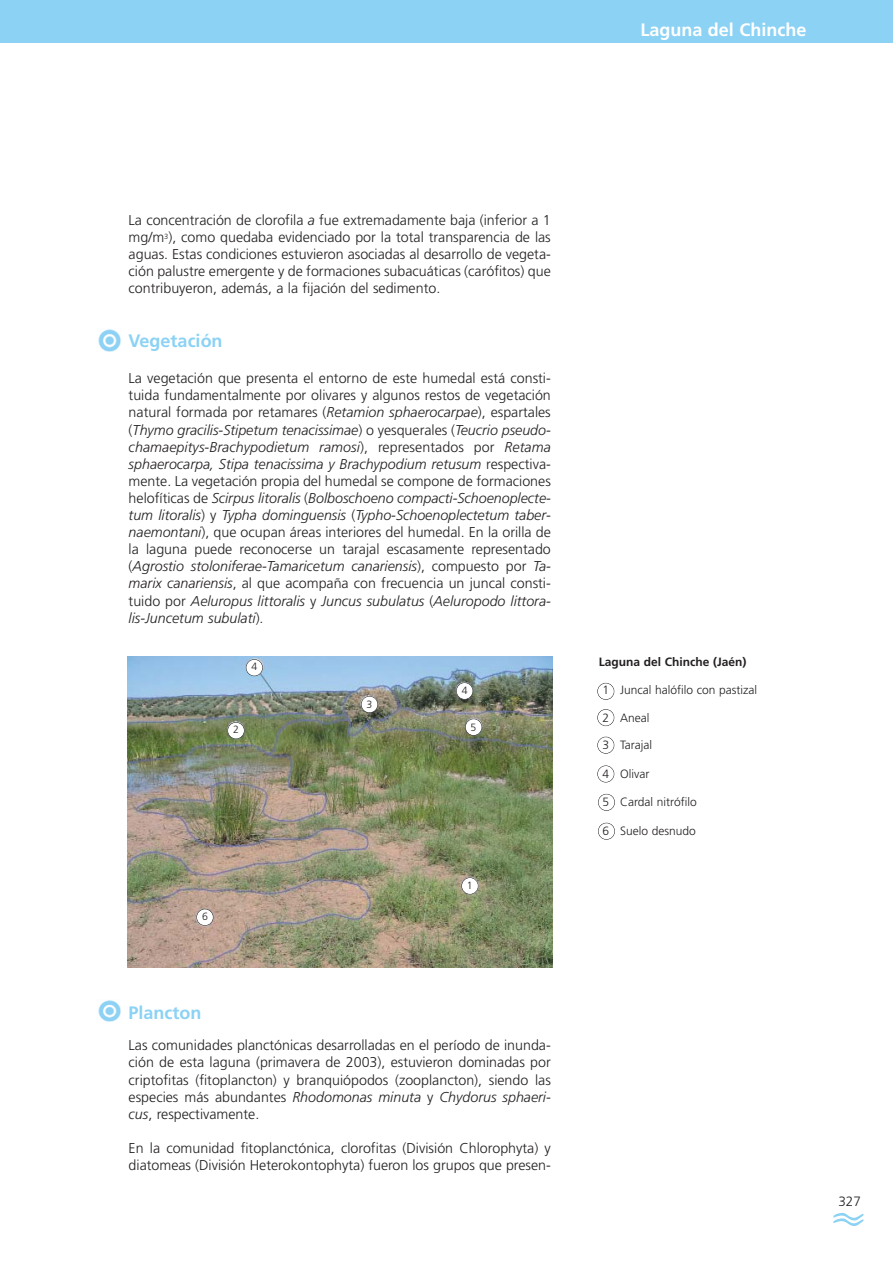
<style>
.page{position:relative;width:893px;height:1263px;background:#fff}
.page>*{position:absolute;margin:0;border:0;box-sizing:border-box;transform-origin:0 0}
.t1{font:700 18px "Frutiger";color:#8bd2f4}
.t2{font:700 18px "Frutiger";color:#fff}
.t3{font:300 14.25px/17.1px "Frutiger";color:#231f20;text-align:justify}
.t4{font:300 13.5px "Frutiger";color:#231f20}
.t5{font:300 12px "Frutiger";color:#231f20}
.t6{font:700 12px "Frutiger";color:#231f20}
.t7{font:300 10.5px "Frutiger";color:#231f20}
.s1{font-style:italic}
</style>
<div class="page">
<div style="left:0;top:0;width:893px;height:43px;background:#8bd2f4"></div>
<svg style="left:833px;top:1213px;width:31px;height:13px"></svg>
<img style="left:98px;top:329px;width:22px;height:23px">
<img style="left:98px;top:1000px;width:22px;height:22px">
<div style="left:597px;top:683px;width:17px;height:17px;border:1px solid #231f20;border-radius:50%"></div>
<div style="left:597px;top:709px;width:17px;height:17px;border:1px solid #231f20;border-radius:50%"></div>
<div style="left:597px;top:737px;width:17px;height:17px;border:1px solid #231f20;border-radius:50%"></div>
<img style="left:128px;top:656px;width:425px;height:311px">
<div style="left:462px;top:878px;width:16px;height:16px;background:#fff;border-radius:50%"></div>
<div style="left:461px;top:877px;width:17px;height:17px;border:1px solid #231f20;border-radius:50%"></div>
<div style="left:361px;top:696px;width:17px;height:17px;background:#fff;border-radius:50%"></div>
<div style="left:361px;top:696px;width:17px;height:17px;border:1px solid #231f20;border-radius:50%"></div>
<div style="left:228px;top:722px;width:16px;height:17px;background:#fff;border-radius:50%"></div>
<div style="left:227px;top:722px;width:17px;height:17px;border:1px solid #231f20;border-radius:50%"></div>
<div style="left:465px;top:719px;width:17px;height:16px;background:#fff;border-radius:50%"></div>
<div style="left:465px;top:719px;width:17px;height:17px;border:1px solid #231f20;border-radius:50%"></div>
<div style="left:597px;top:765px;width:17px;height:17px;border:1px solid #231f20;border-radius:50%"></div>
<div style="left:246px;top:659px;width:17px;height:17px;background:#fff;border-radius:50%"></div>
<div style="left:246px;top:659px;width:17px;height:17px;border:1px solid #231f20;border-radius:50%"></div>
<div style="left:456px;top:683px;width:17px;height:16px;background:#fff;border-radius:50%"></div>
<div style="left:456px;top:682px;width:17px;height:17px;border:1px solid #231f20;border-radius:50%"></div>
<div style="left:598px;top:794px;width:17px;height:17px;border:1px solid #231f20;border-radius:50%"></div>
<div style="left:598px;top:823px;width:17px;height:17px;border:1px solid #231f20;border-radius:50%"></div>
<div style="left:197px;top:909px;width:16px;height:17px;background:#fff;border-radius:50%"></div>
<div style="left:196px;top:909px;width:17px;height:17px;border:1px solid #231f20;border-radius:50%"></div>
<p class="t2" style="left:640px;top:22px;width:167px">Laguna del Chinche</p>
<p class="t3" style="left:129px;top:212px;width:424px">La concentración de clorofila <span class="s1">a</span> fue extremadamente baja (inferior a 1 mg/m<sup>3</sup>), como quedaba evidenciado por la total transparencia de las aguas. Estas condiciones estuvieron asociadas al desarrollo de vegeta&shy;ción palustre emergente y de formaciones subacuáticas (carófitos) que contribuyeron, además, a la fijación del sedimento.</p>
<p class="t1" style="left:129px;top:334px;width:96px">Vegetación</p>
<p class="t3" style="left:129px;top:371px;width:424px">La vegetación que presenta el entorno de este humedal está consti&shy;tuida fundamentalmente por olivares y algunos restos de vegetación natural formada por retamares (<span class="s1">Retamion sphaerocarpae</span>), espartales (<span class="s1">Thymo gracilis-Stipetum tenacissimae</span>) o yesquerales (<span class="s1">Teucrio pseudo&shy;chamaepitys-Brachypodietum ramosi</span>), representados por <span class="s1">Retama sphaerocarpa, Stipa tenacissima y Brachypodium retusum</span> respectiva&shy;mente. La vegetación propia del humedal se compone de formaciones helofíticas de <span class="s1">Scirpus litoralis</span> (<span class="s1">Bolboschoeno compacti-Schoenoplecte&shy;tum litoralis</span>) y <span class="s1">Typha dominguensis</span> (<span class="s1">Typho-Schoenoplectetum taber&shy;naemontani</span>), que ocupan áreas interiores del humedal. En la orilla de la laguna puede reconocerse un tarajal escasamente representado (<span class="s1">Agrostio stoloniferae-Tamaricetum canariensis</span>), compuesto por <span class="s1">Ta&shy;marix canariensis</span>, al que acompaña con frecuencia un juncal consti&shy;tuido por <span class="s1">Aeluropus littoralis</span> y <span class="s1">Juncus subulatus</span> (<span class="s1">Aeluropodo littora&shy;lis-Juncetum subulati</span>).</p>
<p class="t7" style="left:252px;top:662px;width:7px">4</p>
<p class="t7" style="left:366px;top:700px;width:7px">3</p>
<p class="t7" style="left:462px;top:686px;width:7px">4</p>
<p class="t7" style="left:233px;top:725px;width:7px">2</p>
<p class="t7" style="left:470px;top:723px;width:7px">5</p>
<p class="t7" style="left:202px;top:912px;width:7px">6</p>
<p class="t7" style="left:467px;top:881px;width:7px">1</p>
<p class="t1" style="left:129px;top:1005px;width:74px">Plancton</p>
<p class="t3" style="left:129px;top:1038px;width:424px">Las comunidades planctónicas desarrolladas en el período de inunda&shy;ción de esta laguna (primavera de 2003), estuvieron dominadas por criptofitas (fitoplancton) y branquiópodos (zooplancton), siendo las especies más abundantes <span class="s1">Rhodomonas minuta</span> y <span class="s1">Chydorus sphaeri&shy;cus</span>, respectivamente.</p>
<p class="t3" style="left:129px;top:1140px;width:424px">En la comunidad fitoplanctónica, clorofitas (División Chlorophyta) y diatomeas (División Heterokontophyta) fueron los grupos que presen-</p>
<p class="t6" style="left:599px;top:657px;width:149px">Laguna del Chinche (Jaén)</p>
<p class="t5" style="left:603px;top:685px;width:156px">1 Juncal halófilo con pastizal</p>
<p class="t5" style="left:603px;top:712px;width:48px">2 Aneal</p>
<p class="t5" style="left:603px;top:740px;width:51px">3 Tarajal</p>
<p class="t5" style="left:603px;top:768px;width:48px">4 Olivar</p>
<p class="t5" style="left:603px;top:797px;width:96px">5 Cardal nitrófilo</p>
<p class="t5" style="left:603px;top:826px;width:95px">6 Suelo desnudo</p>
<p class="t4" style="left:838px;top:1196px;width:24px">327</p>
</div>
